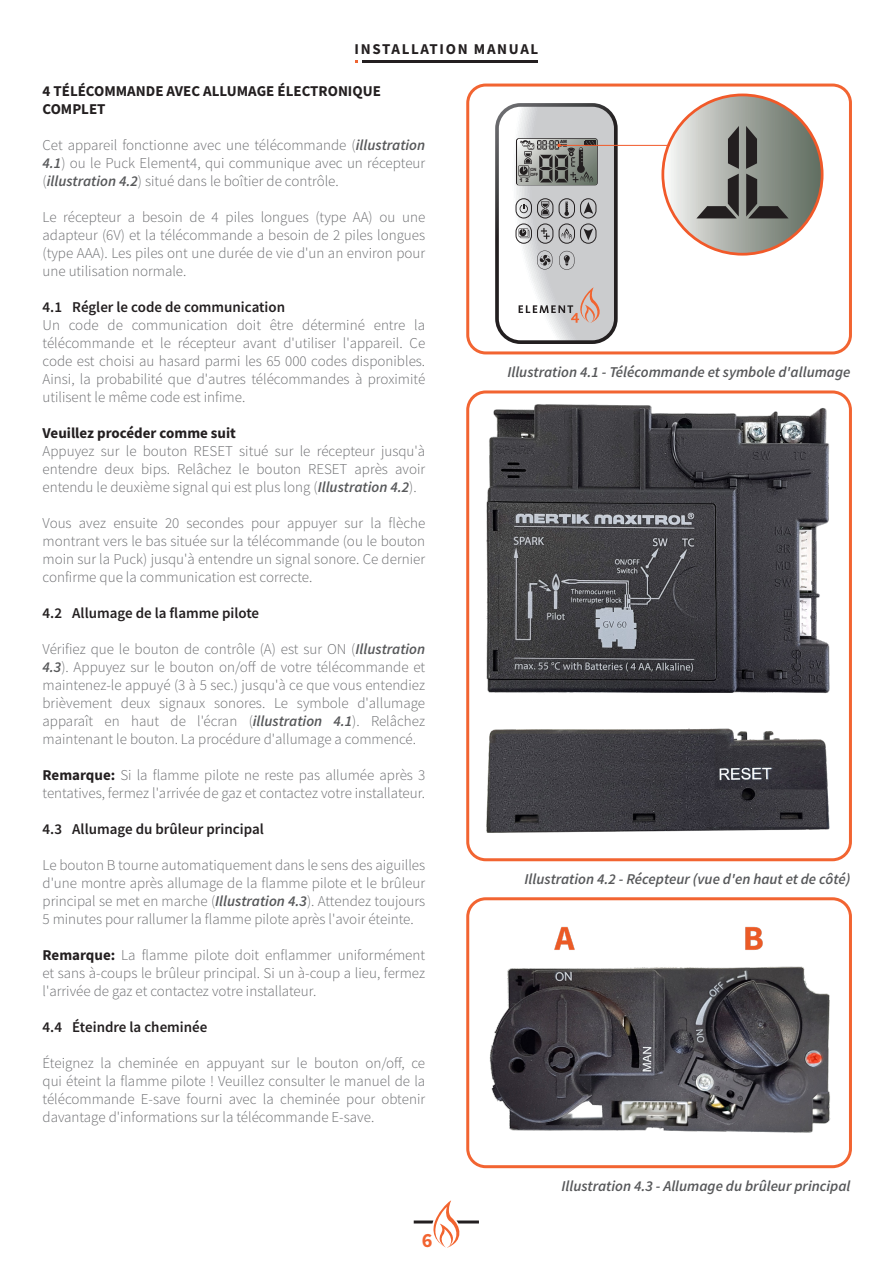
<style>
.page{position:relative;width:893px;height:1263px;background:#fff}
.page>*{position:absolute;margin:0;border:0;box-sizing:border-box;transform-origin:0 0}
.t1{font:700 20.25px "Source Sans Pro";color:#f26431}
.t2{font:300 15px/18px "Source Sans Pro";color:#6c6d70;text-align:justify}
.Capture{font:italic 600 15px "Source Sans Pro";color:#57585a}
.t3{font:600 15px "Source Sans Pro";color:#231f20}
.t4{font:700 15px/18px "Source Sans Pro";color:#231f20}
.t5{font:700 15px "Source Sans Pro";letter-spacing:.11em;color:#231f20}
.t6{font:900 5.25px "Arial";color:#231f20;scale:.96 1}
.t7{font:700 4.35px "Arial";color:#231f20;scale:.96 1}
.t8{font:900 4.35px/4.1px "Arial";color:#231f20;scale:.96 1}
.s1{font-weight:600;font-style:italic;color:#57585a}
.s2{font-weight:700;color:#231f20}
</style>
<div class="page">
<svg style="left:414px;top:1200px;width:65px;height:48px"></svg>
<hr style="left:362px;top:60px;width:176px;height:3px;background:#231f20">
<img style="left:478px;top:394px;width:362px;height:463px">
<div style="left:466px;top:390px;width:386px;height:471px;border:3px solid #f26431;border-radius:18px"></div>
<div style="left:495px;top:103px;width:123px;height:241px;border:4px solid #fff;border-radius:24px"></div>
<svg style="left:661px;top:94px;width:162px;height:162px"></svg>
<hr style="left:559px;top:145px;width:111px;height:1px;background:#f15929">
<svg style="left:497px;top:105px;width:119px;height:237px"></svg>
<div style="left:466px;top:84px;width:386px;height:270px;border:3px solid #f26431;border-radius:18px"></div>
<img style="left:489px;top:926px;width:342px;height:207px">
<div style="left:466px;top:897px;width:386px;height:271px;border:3px solid #f26431;border-radius:18px"></div>
<p class="t5" style="left:355px;top:39px;width:185px">INSTALLATION MANUAL</p>
<p class="t4" style="left:43px;top:82px;width:340px">4 TÉLÉCOMMANDE AVEC ALLUMAGE ÉLECTRONIQUE<br>COMPLET</p>
<p class="t2" style="left:43px;top:136px;width:384px">Cet appareil fonctionne avec une télécommande (<span class="s1">illustration 4.1</span>) ou le Puck Element4, qui communique avec un récepteur (<span class="s1">illustration 4.2</span>) situé dans le boîtier de contrôle.</p>
<p class="t2" style="left:43px;top:208px;width:384px">Le récepteur a besoin de 4 piles longues (type AA) ou une adapteur (6V) et la télécommande a besoin de 2 piles longues (type AAA). Les piles ont une durée de vie d'un an environ pour une utilisation normale.</p>
<p class="t3" style="left:43px;top:297px;width:244px">4.1 Régler le code de communication</p>
<p class="t2" style="left:43px;top:316px;width:384px">Un code de communication doit être déterminé entre la télécommande et le récepteur avant d'utiliser l'appareil. Ce code est choisi au hasard parmi les 65 000 codes disponibles.<br>Ainsi, la probabilité que d'autres télécommandes à proximité utilisent le même code est infime.</p>
<p class="t4" style="left:43px;top:424px;width:195px">Veuillez procéder comme suit</p>
<p class="t2" style="left:43px;top:442px;width:384px">Appuyez sur le bouton RESET situé sur le récepteur jusqu'à entendre deux bips. Relâchez le bouton RESET après avoir entendu le deuxième signal qui est plus long (<span class="s1">Illustration 4.2</span>).</p>
<p class="t2" style="left:43px;top:514px;width:384px">Vous avez ensuite 20 secondes pour appuyer sur la flèche montrant vers le bas située sur la télécommande (ou le bouton moin sur la Puck) jusqu'à entendre un signal sonore. Ce dernier confirme que la communication est correcte.</p>
<p class="t3" style="left:43px;top:603px;width:218px">4.2 Allumage de la flamme pilote</p>
<p class="t2" style="left:43px;top:640px;width:384px">Vérifiez que le bouton de contrôle (A) est sur ON (<span class="s1">Illustration 4.3</span>). Appuyez sur le bouton on/off de votre télécommande et maintenez-le appuyé (3 à 5 sec.) jusqu'à ce que vous entendiez brièvement deux signaux sonores. Le symbole d'allumage apparaît en haut de l'écran (<span class="s1">illustration 4.1</span>). Relâchez maintenant le bouton. La procédure d'allumage a commencé.</p>
<p class="t2" style="left:43px;top:766px;width:384px"><span class="s2">Remarque:</span> Si la flamme pilote ne reste pas allumée après 3 tentatives, fermez l'arrivée de gaz et contactez votre installateur.</p>
<p class="t3" style="left:43px;top:819px;width:223px">4.3 Allumage du brûleur principal</p>
<p class="t2" style="left:43px;top:856px;width:384px">Le bouton B tourne automatiquement dans le sens des aiguilles d'une montre après allumage de la flamme pilote et le brûleur principal se met en marche (<span class="s1">Illustration 4.3</span>). Attendez toujours 5 minutes pour rallumer la flamme pilote après l'avoir éteinte.</p>
<p class="t2" style="left:43px;top:946px;width:384px"><span class="s2">Remarque:</span> La flamme pilote doit enflammer uniformément et sans à-coups le brûleur principal. Si un à-coup a lieu, fermez l'arrivée de gaz et contactez votre installateur.</p>
<p class="t3" style="left:43px;top:1017px;width:166px">4.4 Éteindre la cheminée</p>
<p class="t2" style="left:43px;top:1054px;width:384px">Éteignez la cheminée en appuyant sur le bouton on/off, ce qui éteint la flamme pilote ! Veuillez consulter le manuel de la télécommande E-save fourni avec la cheminée pour obtenir davantage d'informations sur la télécommande E-save.</p>
<p class="t8" style="left:560px;top:139px;width:9px">AM<br>PM</p>
<p class="t7" style="left:530px;top:167px;width:8px">ON</p>
<p class="t7" style="left:530px;top:171px;width:10px">OFF</p>
<p class="t6" style="left:520px;top:176px;width:11px">1 2</p>
<p class="Capture" style="left:507px;top:362px;width:345px">Illustration 4.1 - Télécommande et symbole d'allumage</p>
<p class="Capture" style="left:524px;top:869px;width:327px">Illustration 4.2 - Récepteur (vue d'en haut et de côté)</p>
<h1 class="t1" style="left:422px;top:1227px;width:12px">6</h1>
<p class="Capture" style="left:561px;top:1176px;width:291px">Illustration 4.3 - Allumage du brûleur principal</p>
</div>
